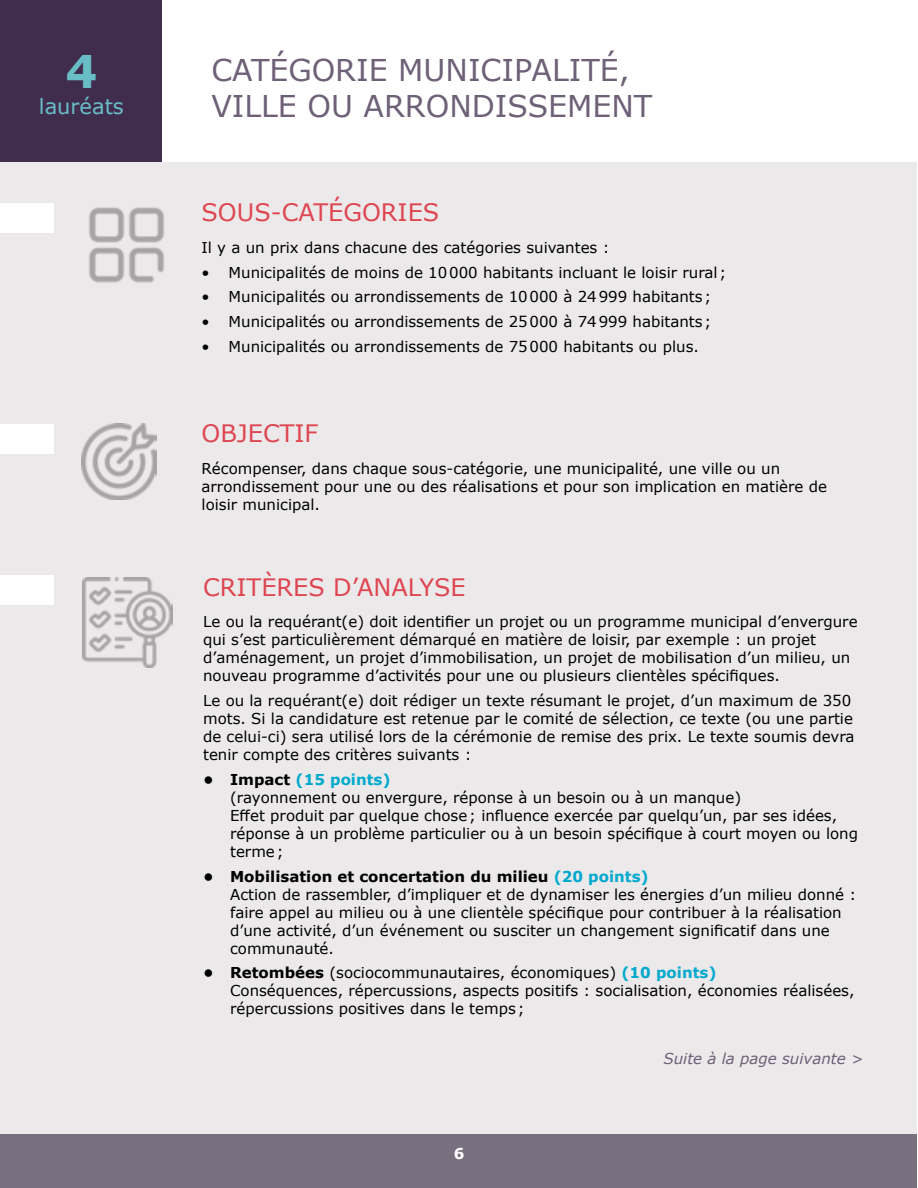
<style>
.page{position:relative;width:918px;height:1188px;background:#fff}
.page>*{position:absolute;margin:0;border:0;box-sizing:border-box;transform-origin:0 0}
.t1{font:700 45px "Verdana";color:#69bdc7}
.t2{font:30px/36px "Verdana";color:#6e6077}
.t3{font:24px "Verdana";color:#de4651}
.t4{font:21px "Verdana";color:#69bdc7}
.t5{font:15px/18px "Verdana";color:#000}
.t6{font:italic 15px "Verdana";color:#6e6077}
.t7{font:700 15px "Verdana";color:#fff}
.s1{font-weight:700}
.s2{font-weight:700;color:#01a9cd}
</style>
<div class="page">
<div style="left:1px;top:1px;width:916px;height:1186px;background:#ece9eb"></div>
<div style="left:1px;top:1134px;width:916px;height:53px;background:#786f7f"></div>
<div style="left:162px;top:0;width:755px;height:162px;background:#fff"></div>
<div style="left:1px;top:575px;width:53px;height:29px;background:#fff"></div>
<img style="left:83px;top:577px;width:90px;height:90px">
<div style="left:0;top:0;width:162px;height:162px;background:#402d4d"></div>
<img style="left:88px;top:207px;width:77px;height:76px">
<div style="left:1px;top:203px;width:53px;height:29px;background:#fff"></div>
<img style="left:81px;top:424px;width:76px;height:75px">
<div style="left:1px;top:424px;width:53px;height:29px;background:#fff"></div>
<h1 class="t1" style="left:65px;top:40px;width:33px">4</h1>
<h3 class="t4" style="left:39px;top:92px;width:86px">lauréats</h3>
<h2 class="t2" style="left:211px;top:51px;width:443px">CATÉGORIE MUNICIPALITÉ,<br>VILLE OU ARRONDISSEMENT</h2>
<h3 class="t3" style="left:202px;top:196px;width:239px">SOUS-CATÉGORIES</h3>
<p class="t5" style="left:202px;top:238px;width:409px">Il y a un prix dans chacune des catégories suivantes :</p>
<p class="t5" style="left:202px;top:263px;width:526px">• Municipalités de moins de 10000 habitants incluant le loisir rural ;</p>
<p class="t5" style="left:202px;top:288px;width:511px">• Municipalités ou arrondissements de 10000 à 24999 habitants;</p>
<p class="t5" style="left:202px;top:312px;width:511px">• Municipalités ou arrondissements de 25000 à 74999 habitants;</p>
<p class="t5" style="left:202px;top:337px;width:499px">• Municipalités ou arrondissements de 75000 habitants ou plus.</p>
<h3 class="t3" style="left:202px;top:417px;width:118px">OBJECTIF</h3>
<p class="t5" style="left:202px;top:459px;width:627px">Récompenser, dans chaque sous-catégorie, une municipalité, une ville ou un arrondissement pour une ou des réalisations et pour son implication en matière de loisir municipal.</p>
<h3 class="t3" style="left:203px;top:571px;width:264px">CRITÈRES D’ANALYSE</h3>
<p class="t5" style="left:203px;top:613px;width:656px">Le ou la requérant(e) doit identifier un projet ou un programme municipal d’envergure qui s’est particulièrement démarqué en matière de loisir, par exemple : un projet d’aménagement, un projet d’immobilisation, un projet de mobilisation d’un milieu, un nouveau programme d’activités pour une ou plusieurs clientèles spécifiques.</p>
<p class="t5" style="left:203px;top:692px;width:653px">Le ou la requérant(e) doit rédiger un texte résumant le projet, d’un maximum de 350 mots. Si la candidature est retenue par le comité de sélection, ce texte (ou une partie de celui-ci) sera utilisé lors de la cérémonie de remise des prix. Le texte soumis devra tenir compte des critères suivants :</p>
<p class="t5" style="left:230px;top:770px;width:630px;text-indent:-27px"><span class="s1">• Impact</span> <span class="s2">(15 points)<br></span>(rayonnement ou envergure, réponse à un besoin ou à un manque)<br>Effet produit par quelque chose; influence exercée par quelqu’un, par ses idées, réponse à un problème particulier ou à un besoin spécifique à court moyen ou long terme;</p>
<p class="t5" style="left:230px;top:867px;width:628px;text-indent:-27px"><span class="s1">• Mobilisation et concertation du milieu</span> <span class="s2">(20 points)<br></span>Action de rassembler, d’impliquer et de dynamiser les énergies d’un milieu donné : faire appel au milieu ou à une clientèle spécifique pour contribuer à la réalisation d’une activité, d’un événement ou susciter un changement significatif dans une communauté.</p>
<p class="t5" style="left:230px;top:964px;width:626px;text-indent:-27px"><span class="s1">• Retombées</span> (sociocommunautaires, économiques) <span class="s2">(10 points)<br></span>Conséquences, répercussions, aspects positifs : socialisation, économies réalisées, répercussions positives dans le temps;</p>
<p class="t6" style="left:664px;top:1048px;width:201px">Suite à la page suivante &gt;</p>
<p class="t7" style="left:454px;top:1143px;width:12px">6</p>
</div>
